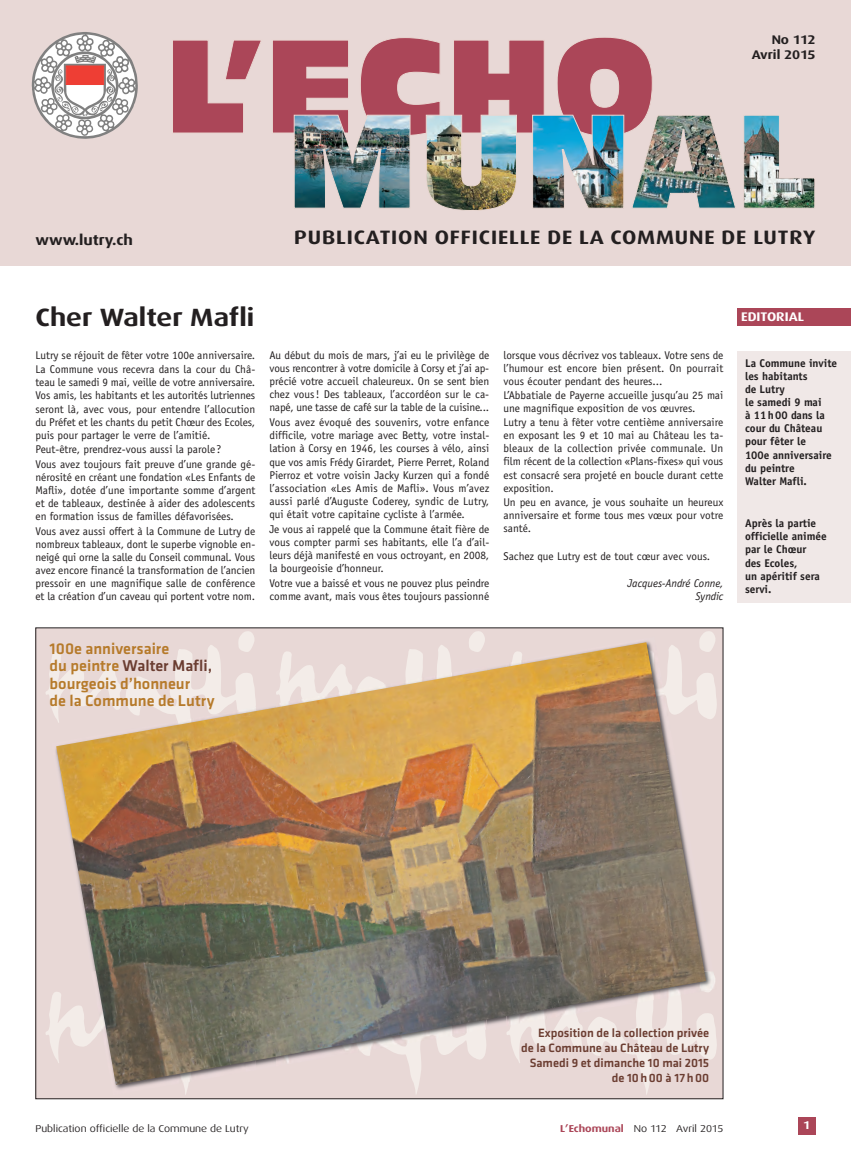
<style>
.page{position:relative;width:851px;height:1170px;background:#fff}
.page>*{position:absolute;margin:0;border:0;box-sizing:border-box;transform-origin:0 0}
.t1{font:125px "Incised 901 BT Compact";color:#ab4658}
.t2{font:700 25px "Dax Wide";color:#231f20}
.t3{font:700 19.38px "Dax Wide";letter-spacing:.045em;color:#231f20}
.t4{font:500 16.25px/17.5px "Klavika";color:#b67a2a}
.t5{font:700 14.5px "Dax Wide";color:#231f20}
.t6{font:500 12.5px/15px "Klavika";color:#6b3d31;text-align:right}
.t7{font:700 12.5px/15px "Dax Wide";letter-spacing:-.015em;color:#231f20;text-align:right}
.t8{font:700 12.5px "Dax Wide";color:#fff}
.t9{font:11.25px/13.1px "Officina Sans";color:#231f20;text-align:justify}
.t10{font:700 11.25px/13.1px "Officina Sans";color:#231f20}
.t11{font:italic 11.25px/13.1px "Officina Sans";color:#231f20;text-align:right}
.t12{font:700 11.25px "Dax Wide";color:#fff}
.t13{font:10px "Dax Wide";color:#231f20}
.s1{color:#6b3d31}
.s2{font-weight:700;color:#ab4658}
</style>
<div class="page">
<div style="left:36px;top:627px;width:687px;height:471px;background:#e8d8d6"></div>
<div style="left:0;top:0;width:850px;height:266px;background:#e8d8d6"></div>
<img style="left:294px;top:115px;width:442px;height:96px">
<img style="left:743px;top:115px;width:72px;height:94px">
<svg style="left:32px;top:32px;width:106px;height:106px"></svg>
<div style="left:66px;top:66px;width:38px;height:18px;background:#ee3e34"></div>
<div style="left:66px;top:66px;width:38px;height:19px;border:1px solid #ee3e34"></div>
<div style="left:797px;top:1116px;width:18px;height:18px;background:#ab4658"></div>
<div style="left:737px;top:308px;width:113px;height:18px;background:#ab4658"></div>
<div style="left:737px;top:351px;width:113px;height:251px;background:#f0e8e7"></div>
<svg style="left:46px;top:631px;width:208px;height:76px"></svg>
<svg style="left:469px;top:631px;width:16px;height:11px"></svg>
<svg style="left:699px;top:631px;width:17px;height:87px"></svg>
<svg style="left:46px;top:995px;width:7px;height:56px"></svg>
<svg style="left:645px;top:1025px;width:71px;height:70px"></svg>
<img style="left:115px;top:1084px;width:73px;height:11px">
<img style="left:706px;top:971px;width:9px;height:54px">
<img style="left:56px;top:642px;width:650px;height:442px">
<h1 class="t1" style="left:164px;top:36px;width:494px">L’ECHO</h1>
<p class="t7" style="left:751px;top:32px;width:65px">No 112<br>Avril 2015</p>
<p class="t5" style="left:35px;top:231px;width:99px">www.lutry.ch</p>
<h3 class="t3" style="left:294px;top:226px;width:522px">PUBLICATION OFFICIELLE DE LA COMMUNE DE LUTRY</h3>
<h2 class="t2" style="left:35px;top:302px;width:220px">Cher Walter Mafli</h2>
<p class="t9" style="left:35px;top:348px;width:221px;line-height:14.4px">Lutry se réjouit de fêter votre 100e anniversaire.<br>La Commune vous recevra dans la cour du Châ-</p>
<p class="t9" style="left:35px;top:377px;width:221px">teau le samedi 9 mai, veille de votre anniversaire.<br>Vos amis, les habitants et les autorités lutriennes seront là, avec vous, pour entendre l’allocution du Préfet et les chants du petit Chœur des Ecoles, puis pour partager le verre de l’amitié.</p>
<p class="t9" style="left:35px;top:443px;width:221px;line-height:14.4px">Peut-être, prendrez-vous aussi la parole?<br>Vous avez toujours fait preuve d’une grande gé-</p>
<p class="t9" style="left:35px;top:471px;width:221px">nérosité en créant une fondation «Les Enfants de Mafli», dotée d’une importante somme d’argent et de tableaux, destinée à aider des adolescents en formation issus de familles défavorisées.</p>
<p class="t9" style="left:35px;top:525px;width:221px">Vous avez aussi offert à la Commune de Lutry de nombreux tableaux, dont le superbe vignoble en&shy;neigé qui orne la salle du Conseil communal. Vous avez encore financé la transformation de l’ancien pressoir en une magnifique salle de conférence et la création d’un caveau qui portent votre nom.</p>
<p class="t9" style="left:269px;top:349px;width:221px">Au début du mois de mars, j’ai eu le privilège de vous rencontrer à votre domicile à Corsy et j’ai ap&shy;précié votre accueil chaleureux. On se sent bien chez vous! Des tableaux, l’accordéon sur le ca&shy;napé, une tasse de café sur la table de la cuisine...</p>
<p class="t9" style="left:269px;top:416px;width:221px">Vous avez évoqué des souvenirs, votre enfance difficile, votre mariage avec Betty, votre instal&shy;lation à Corsy en 1946, les courses à vélo, ainsi que vos amis Frédy Girardet, Pierre Perret, Roland Pierroz et votre voisin Jacky Kurzen qui a fondé l’association «Les Amis de Mafli». Vous m’avez aussi parlé d’Auguste Coderey, syndic de Lutry, qui était votre capitaine cycliste à l’armée.</p>
<p class="t9" style="left:269px;top:523px;width:221px">Je vous ai rappelé que la Commune était fière de vous compter parmi ses habitants, elle l’a d’ail&shy;leurs déjà manifesté en vous octroyant, en 2008, la bourgeoisie d’honneur.</p>
<p class="t9" style="left:269px;top:578px;width:221px">Votre vue a baissé et vous ne pouvez plus peindre comme avant, mais vous êtes toujours passionné</p>
<p class="t9" style="left:503px;top:349px;width:221px;text-align:left">lorsque vous décrivez vos tableaux. Votre sens de l’humour est encore bien présent. On pourrait vous écouter pendant des heures...<br>L’Abbatiale de Payerne accueille jusqu’au 25 mai une magnifique exposition de vos œuvres.<br>Lutry a tenu à fêter votre centième anniversaire en exposant les 9 et 10 mai au Château les ta&shy;bleaux de la collection privée communale. Un film récent de la collection «Plans-fixes» qui vous est consacré sera projeté en boucle durant cette exposition.<br>Un peu en avance, je vous souhaite un heureux anniversaire et forme tous mes vœux pour votre santé.</p>
<p class="t9" style="left:503px;top:550px;width:208px">Sachez que Lutry est de tout cœur avec vous.</p>
<p class="t11" style="left:627px;top:578px;width:97px">Jacques-André Conne,<br>Syndic</p>
<h3 class="t4" style="left:50px;top:641px;width:166px">100e anniversaire<br>du peintre <span class="s1">Walter Mafli, </span>bourgeois d’honneur<br>de la Commune de Lutry</h3>
<p class="t8" style="left:741px;top:310px;width:64px">EDITORIAL</p>
<p class="t10" style="left:745px;top:357px;width:94px">La Commune invite les habitants<br>de Lutry<br>le samedi 9 mai<br>à 11h00 dans la cour du Château pour fêter le<br>100e anniversaire du peintre<br>Walter Mafli.</p>
<p class="t10" style="left:745px;top:517px;width:83px">Après la partie officielle animée par le Chœur<br>des Ecoles,<br>un apéritif sera servi.</p>
<p class="t6" style="left:521px;top:1026px;width:189px">Exposition de la collection privée<br>de la Commune au Château de Lutry<br>Samedi 9 et dimanche 10 mai 2015 de 10 h 00 à 17 h 00</p>
<p class="t13" style="left:35px;top:1122px;width:215px">Publication officielle de la Commune de Lutry</p>
<p class="t13" style="left:560px;top:1122px;width:164px"><span class="s2">L’Echomunal</span> No 112 Avril 2015</p>
<p class="t12" style="left:802px;top:1118px;width:9px">1</p>
</div>
